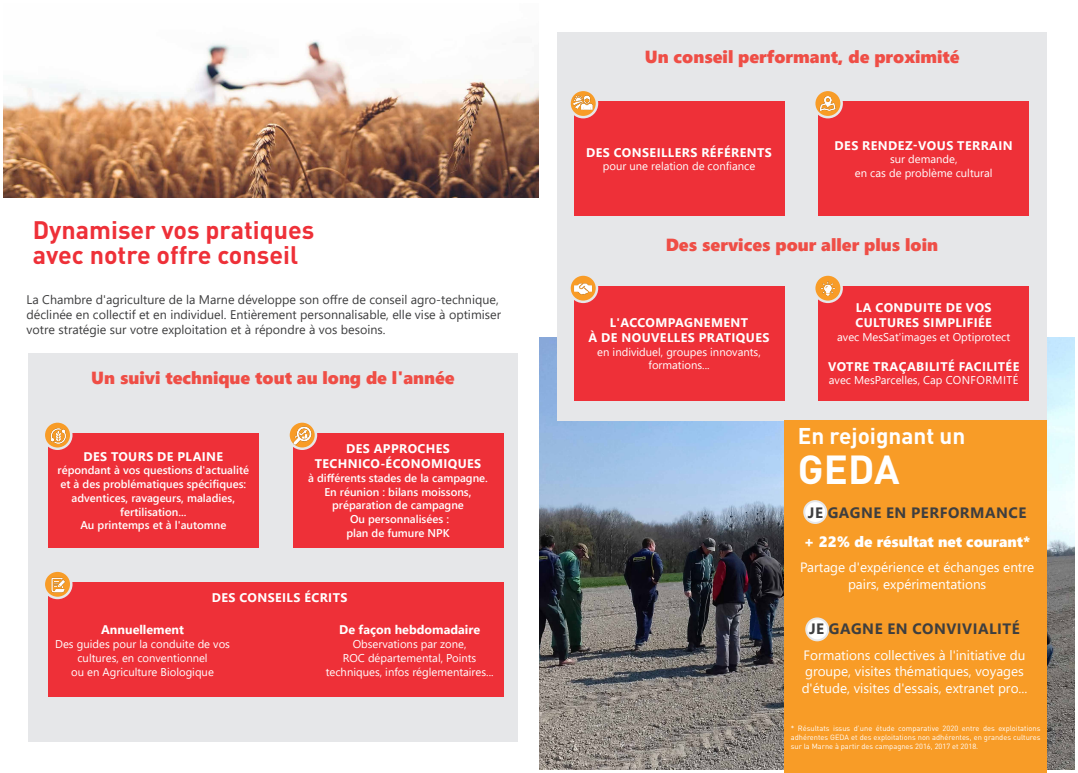
<style>
.page{position:relative;width:1078px;height:773px;background:#fff}
.page>*{position:absolute;margin:0;border:0;box-sizing:border-box;transform-origin:0 0}
.t1{font:700 40px "DIN";color:#fff}
.t2{font:700 25px "DIN";color:#ee3038}
.t3{font:700 22.5px "DIN";color:#fff}
.t4{font:17.5px "Segoe UI Black";color:#ef4e46}
.t5{font:700 15px "Segoe UI";letter-spacing:.035em;color:#3e3e3f}
.t6{font:15px "Segoe UI Black";color:#fff}
.t7{font:13.5px/16.5px "Segoe UI";color:#fff;text-align:center}
.t8{font:12.5px/15px "Segoe UI";color:#3e3e3f}
.t9{font:700 12.5px "Segoe UI";letter-spacing:.035em;color:#fff}
.t10{font:700 12.5px "Segoe UI";color:#fff}
.t11{font:11.25px/13.8px "Segoe UI";color:#fff;text-align:center}
.t12{font:600 11.25px/13.8px "Segoe UI";color:#fff;text-align:center}
.t13{font:7.5px/8.8px "DIN Pro";color:#fff;text-align:justify}
</style>
<div class="page">
<div style="left:28px;top:353px;width:489px;height:388px;background:#e6e7e9"></div>
<img style="left:4px;top:41px;width:535px;height:156px">
<img style="left:539px;top:337px;width:535px;height:432px">
<div style="left:48px;top:433px;width:211px;height:115px;background:#ee3038"></div>
<div style="left:292px;top:433px;width:211px;height:115px;background:#ee3038"></div>
<div style="left:48px;top:582px;width:455px;height:115px;background:#ee3038"></div>
<div style="left:43px;top:569px;width:29px;height:30px;border:2px solid #e6e7e9;border-radius:50%"></div>
<div style="left:557px;top:32px;width:489px;height:388px;background:#e6e7e9"></div>
<div style="left:573px;top:101px;width:211px;height:115px;background:#ee3038"></div>
<div style="left:568px;top:89px;width:30px;height:29px;border:2px solid #e6e7e9;border-radius:50%"></div>
<div style="left:818px;top:101px;width:210px;height:115px;background:#ee3038"></div>
<div style="left:573px;top:286px;width:211px;height:115px;background:#ee3038"></div>
<div style="left:568px;top:273px;width:30px;height:30px;border:2px solid #e6e7e9;border-radius:50%"></div>
<div style="left:818px;top:286px;width:210px;height:115px;background:#ee3038"></div>
<div style="left:812px;top:273px;width:30px;height:30px;border:2px solid #e6e7e9;border-radius:50%"></div>
<div style="left:783px;top:420px;width:262px;height:352px;background:#f89c27"></div>
<div style="left:804px;top:501px;width:22px;height:22px;background:#fff;border-radius:50%"></div>
<div style="left:803px;top:500px;width:24px;height:24px;border:2px solid #e6e7e9;border-radius:50%"></div>
<div style="left:806px;top:618px;width:22px;height:22px;background:#fff;border-radius:50%"></div>
<div style="left:805px;top:617px;width:24px;height:24px;border:2px solid #e6e7e9;border-radius:50%"></div>
<img style="left:44px;top:572px;width:27px;height:26px">
<img style="left:289px;top:422px;width:29px;height:29px">
<img style="left:45px;top:422px;width:28px;height:28px">
<img style="left:568px;top:89px;width:27px;height:27px">
<img style="left:815px;top:91px;width:28px;height:28px">
<img style="left:814px;top:275px;width:26px;height:26px">
<img style="left:569px;top:275px;width:27px;height:27px">
<p class="t2" style="left:33px;top:213px;width:283px">Dynamiser vos pratiques</p>
<p class="t2" style="left:33px;top:238px;width:267px">avec notre offre conseil</p>
<p class="t8" style="left:27px;top:291px;width:476px">La Chambre d'agriculture de la Marne développe son offre de conseil agro-technique, déclinée en collectif et en individuel. Entièrement personnalisable, elle vise à optimiser votre stratégie sur votre exploitation et à répondre à vos besoins.</p>
<p class="t4" style="left:91px;top:364px;width:365px">Un suivi technique tout au long de l'année</p>
<p class="t9" style="left:83px;top:444px;width:141px">DES TOURS DE PLAINE</p>
<p class="t12" style="left:58px;top:462px;width:193px">répondant à vos questions d'actualité et à des problématiques spécifiques: adventices, ravageurs, maladies, fertilisation...</p>
<p class="t12" style="left:80px;top:517px;width:147px">Au printemps et à l'automne</p>
<p class="t9" style="left:346px;top:437px;width:105px">DES APPROCHES</p>
<p class="t9" style="left:314px;top:452px;width:168px">TECHNICO-ÉCONOMIQUES</p>
<p class="t12" style="left:308px;top:470px;width:181px">à différents stades de la campagne.</p>
<p class="t12" style="left:324px;top:484px;width:148px">En réunion : bilans moissons, préparation de campagne</p>
<p class="t12" style="left:350px;top:511px;width:101px">Ou personnalisées :</p>
<p class="t12" style="left:346px;top:525px;width:105px">plan de fumure NPK</p>
<p class="t9" style="left:212px;top:585px;width:137px">DES CONSEILS ÉCRITS</p>
<p class="t10" style="left:101px;top:618px;width:84px">Annuellement</p>
<p class="t11" style="left:55px;top:636px;width:176px">Des guides pour la conduite de vos cultures, en conventionnel</p>
<p class="t11" style="left:71px;top:663px;width:144px">ou en Agriculture Biologique</p>
<p class="t10" style="left:339px;top:618px;width:142px">De façon hebdomadaire</p>
<p class="t11" style="left:352px;top:636px;width:115px">Observations par zone,</p>
<p class="t11" style="left:325px;top:650px;width:169px">ROC départemental, Points techniques, infos réglementaires...</p>
<p class="t4" style="left:644px;top:44px;width:316px">Un conseil performant, de proximité</p>
<p class="t9" style="left:586px;top:140px;width:187px">DES CONSEILLERS RÉFÉRENTS</p>
<p class="t11" style="left:602px;top:158px;width:154px">pour une relation de confiance</p>
<p class="t9" style="left:834px;top:133px;width:180px">DES RENDEZ-VOUS TERRAIN</p>
<p class="t11" style="left:889px;top:152px;width:69px">sur demande,</p>
<p class="t11" style="left:854px;top:165px;width:139px">en cas de problème cultural</p>
<p class="t4" style="left:665px;top:232px;width:274px">Des services pour aller plus loin</p>
<p class="t9" style="left:609px;top:310px;width:140px">L'ACCOMPAGNEMENT</p>
<p class="t9" style="left:588px;top:325px;width:182px">À DE NOUVELLES PRATIQUES</p>
<p class="t11" style="left:597px;top:344px;width:165px">en individuel, groupes innovants, formations...</p>
<p class="t9" style="left:855px;top:295px;width:137px">LA CONDUITE DE VOS</p>
<p class="t9" style="left:855px;top:310px;width:138px">CULTURES SIMPLIFIÉE</p>
<p class="t11" style="left:837px;top:329px;width:174px">avec MesSat'images et Optiprotect</p>
<p class="t9" style="left:827px;top:354px;width:193px">VOTRE TRAÇABILITÉ FACILITÉE</p>
<p class="t11" style="left:828px;top:372px;width:191px">avec MesParcelles, Cap CONFORMITÉ</p>
<p class="t3" style="left:797px;top:421px;width:169px">En rejoignant un</p>
<p class="t1" style="left:797px;top:443px;width:103px">GEDA</p>
<p class="t5" style="left:807px;top:498px;width:220px">JE GAGNE EN PERFORMANCE</p>
<p class="t6" style="left:803px;top:530px;width:228px">+ 22% de résultat net courant*</p>
<p class="t7" style="left:799px;top:557px;width:236px">Partage d'expérience et échanges entre pairs, expérimentations</p>
<p class="t5" style="left:808px;top:614px;width:212px">JE GAGNE EN CONVIVIALITÉ</p>
<p class="t7" style="left:801px;top:645px;width:227px;text-align:left">Formations collectives à l'initiative du groupe, visites thématiques, voyages d'étude, visites d'essais, extranet pro...</p>
<p class="t13" style="left:790px;top:723px;width:251px">* Résultats issus d’une étude comparative 2020 entre des exploitations adhérentes GEDA et des exploitations non adhérentes, en grandes cultures sur la Marne à partir des campagnes 2016, 2017 et 2018.</p>
</div>
